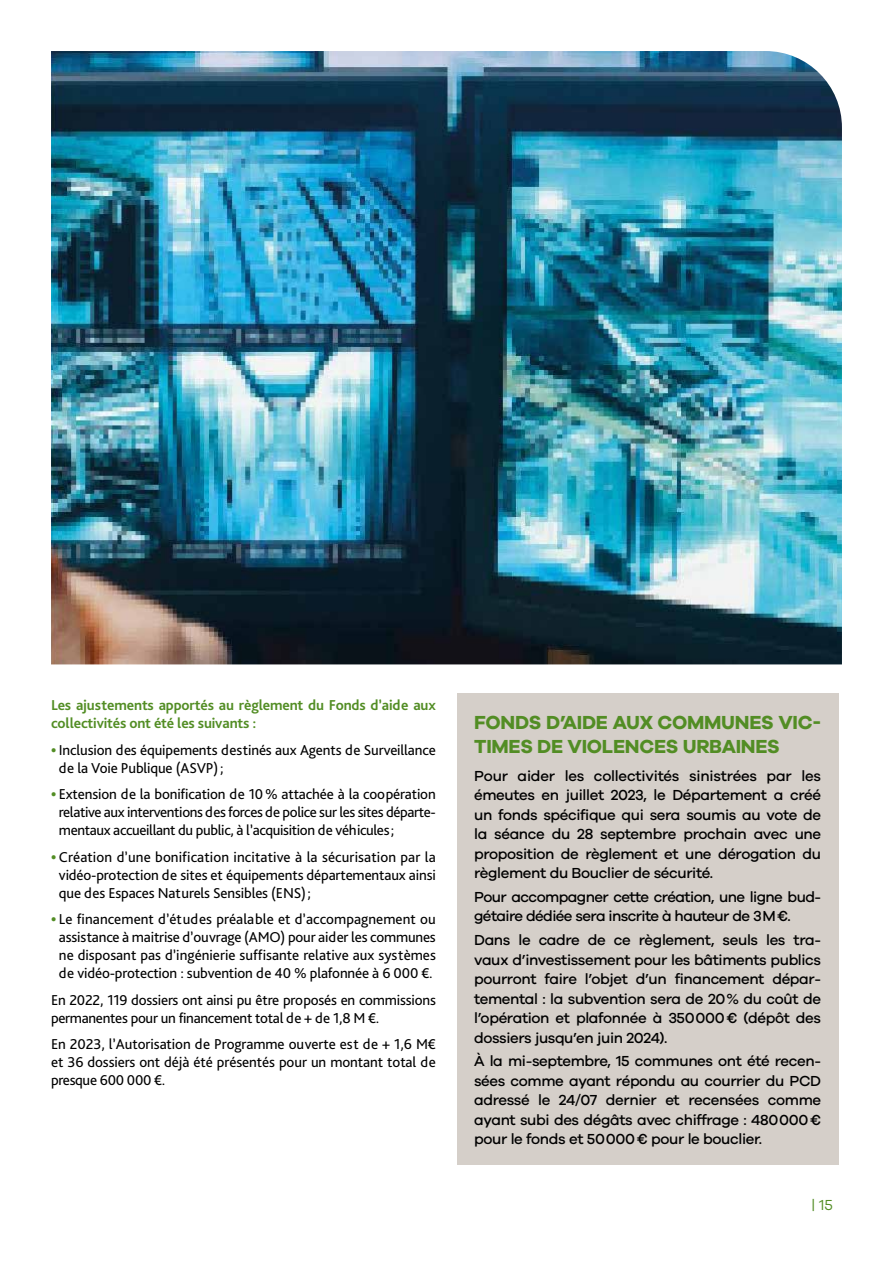
<style>
.page{position:relative;width:893px;height:1263px;background:#fff}
.page>*{position:absolute;margin:0;border:0;box-sizing:border-box;transform-origin:0 0}
.t1{font:700 19.5px/23.4px "Galano Grotesque";letter-spacing:-.015em;color:#528d24}
.t2{font:15px/18px "Bliss Pro";letter-spacing:-.01em;color:#000;text-align:justify}
.t3{font:500 15px/19.5px "Galano Grotesque";letter-spacing:-.025em;color:#000;text-align:justify}
.t4{font:700 15px/18px "Bliss Pro";letter-spacing:-.01em;color:#528d24}
.t5{font:15px "Galano Grotesque Alt";color:#528d24}
.s1{font-weight:800;color:#528d24}
.s2{color:#fff}
</style>
<div class="page">
<div style="left:457px;top:694px;width:381px;height:471px;background:#d5cfc9"></div>
<img style="left:51px;top:51px;width:791px;height:613px">
<p class="t4" style="left:51px;top:696px;width:386px">Les ajustements apportés au règlement du Fonds d’aide aux collectivités ont été les suivants :</p>
<p class="t2" style="left:59px;top:740px;width:378px;text-indent:-8px"><span class="s1">•</span> Inclusion des équipements destinés aux Agents de Surveillance de la Voie Publique (ASVP);</p>
<p class="t2" style="left:59px;top:785px;width:378px;text-indent:-8px"><span class="s1">•</span> Extension de la bonification de 10% attachée à la coopération relative aux interventions des forces de police sur les sites départe&shy;mentaux accueillant du public, à l’acquisition de véhicules;</p>
<p class="t2" style="left:59px;top:847px;width:378px;text-indent:-8px"><span class="s1">•</span> Création d’une bonification incitative à la sécurisation par la vidéo-protection de sites et équipements départementaux ainsi que des Espaces Naturels Sensibles (ENS);</p>
<p class="t2" style="left:51px;top:910px;width:386px;text-align:center"><span class="s1">•</span> Le financement d’études préalable et d’accompagnement ou assistance à maitrise d’ouvrage (AMO) pour aider les communes ne disposant pas d’ingénierie suffisante relative aux systèmes de vidéo-protection : subvention de 40 % plafonnée à 6 000 €.</p>
<p class="t2" style="left:51px;top:990px;width:386px">En 2022, 119 dossiers ont ainsi pu être proposés en commissions permanentes pour un financement total de + de 1,8 M €.</p>
<p class="t2" style="left:51px;top:1035px;width:386px">En 2023, l’Autorisation de Programme ouverte est de + 1,6 M€ et 36 dossiers ont déjà été présentés pour un montant total de presque 600 000 €.</p>
<h1 class="t1" style="left:474px;top:710px;width:348px">FONDS D’AIDE AUX COMMUNES VIC-<br>TIMES DE VIOLENCES URBAINES</h1>
<p class="t3" style="left:474px;top:765px;width:349px">Pour aider les collectivités sinistrées par les émeutes en juillet 2023, le Département a créé un fonds spécifique qui sera soumis au vote de la séance du 28 septembre prochain avec une proposition de règlement et une dérogation du règlement du Bouclier de sécurité.</p>
<p class="t3" style="left:474px;top:887px;width:348px">Pour accompagner cette création, une ligne bud&shy;gétaire dédiée sera inscrite à hauteur de 3M€.</p>
<p class="t3" style="left:474px;top:930px;width:348px">Dans le cadre de ce règlement, seuls les tra&shy;vaux d’investissement pour les bâtiments publics pourront faire l’objet d’un financement dépar&shy;temental : la subvention sera de 20% du coût de l’opération et plafonnée à 350000€ (dépôt des dossiers jusqu’en juin 2024).</p>
<p class="t3" style="left:474px;top:1051px;width:349px">À la mi-septembre, 15 communes ont été recen&shy;sées comme ayant répondu au courrier du PCD adressé le 24/07 dernier et recensées comme ayant subi des dégâts avec chiffrage : 480000€ pour le fonds et 50000€ pour le bouclier.</p>
<p class="t5" style="left:812px;top:1195px;width:40px">| 15 <span class="s2">15</span></p>
</div>
